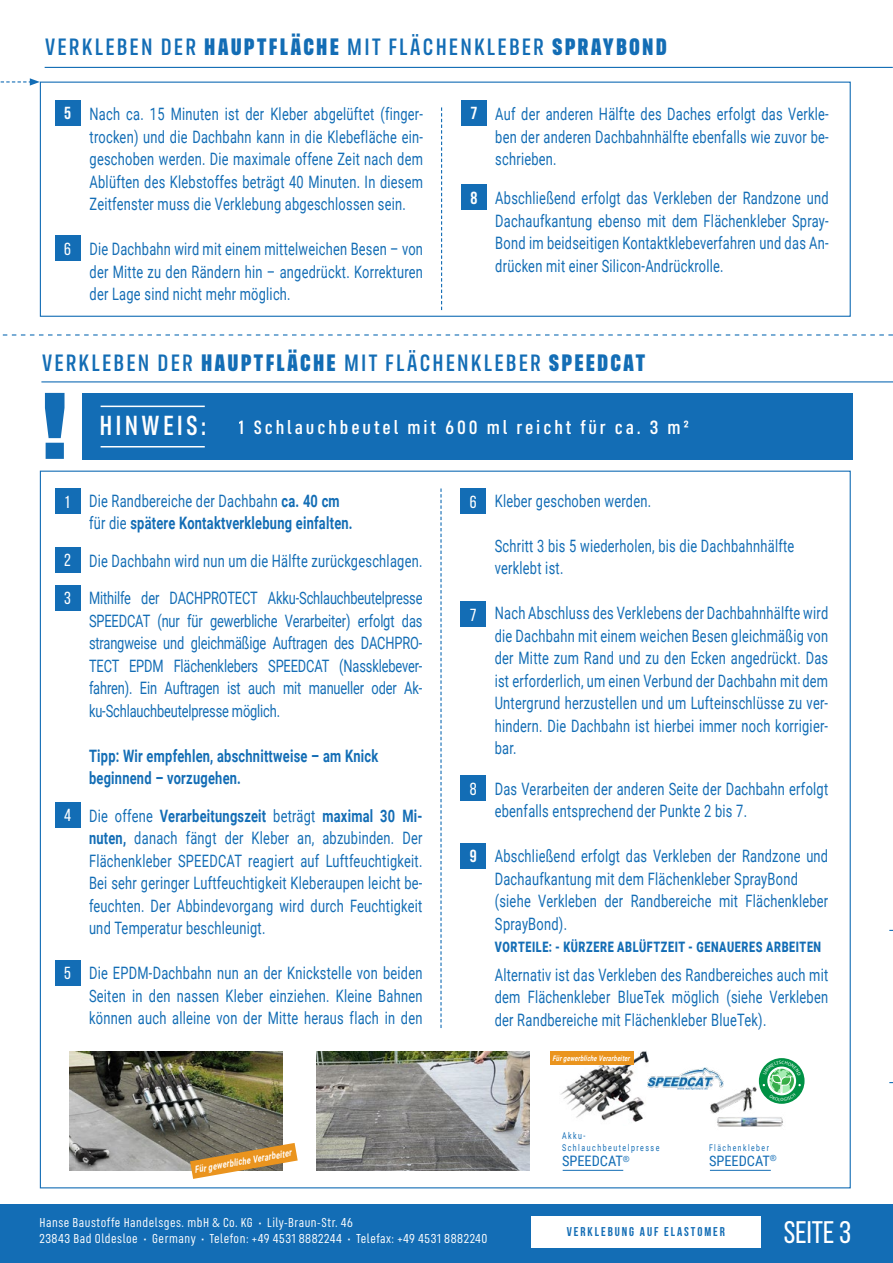
<style>
.page{position:relative;width:893px;height:1263px;background:#fff}
.page>*{position:absolute;margin:0;border:0;box-sizing:border-box;transform-origin:0 0}
.t1{font:900 92.1px "Arial";color:#136db5}
.t2{font:31.2px "Bebas Neue";color:#fff}
.t3{font:500 28.05px "FS Industrie Cd";letter-spacing:.11em;color:#fff}
.t4{font:500 24px "FS Industrie Cd";letter-spacing:.09em;color:#136db5}
.t5{font:500 19.5px "FS Industrie Cd";letter-spacing:.15em;color:#fff}
.t6{font:17.4px/37.7px "Bebas Neue";color:#fff}
.t7{font:17.4px "Bebas Neue";color:#fff}
.t8{font:17.1px/22.5px "Roboto";letter-spacing:.02em;color:#136db5;text-align:justify;scale:.75 1}
.t9{font:700 17.1px/22.5px "Roboto";letter-spacing:.02em;color:#136db5;scale:.75 1}
.t10{font:17.1px/37.5px "Roboto";letter-spacing:-.01em;color:#136db5;scale:.75 1}
.t11{font:900 14.4px "Roboto";letter-spacing:.055em;color:#136db5;scale:.75 1}
.t12{font:14.4px "Roboto Condensed";color:#136db5}
.t13{font:13.2px/15.9px "FS Industrie Cd";letter-spacing:.04em;color:#fff}
.t14{font:700 12.75px "Bebas Neue";letter-spacing:.15em;color:#136db5}
.t15{font:italic 700 9.75px "Roboto";color:#fff;scale:.75 1}
.t16{font:9.45px/11.9px "Roboto";letter-spacing:.21em;color:#136db5;scale:.75 1}
.t17{font:9.15px "Roboto";letter-spacing:.21em;color:#136db5;scale:.75 1}
.t18{font:italic 700 7.65px "Roboto";color:#fff;scale:.75 1}
.s1{font-weight:900}
.s2{font-weight:400}
.s3{font-weight:700}
.s4{font-family:"Lucida Console"}
</style>
<div class="page">
<div style="left:0;top:1205px;width:893px;height:58px;background:#136db5"></div>
<div style="left:531px;top:1216px;width:230px;height:32px;background:#fff"></div>
<svg style="left:0;top:78px;width:40px;height:8px"></svg>
<div style="left:55px;top:100px;width:25px;height:25px;background:#136db5"></div>
<div style="left:55px;top:236px;width:25px;height:25px;background:#136db5"></div>
<div style="left:461px;top:100px;width:26px;height:25px;background:#136db5"></div>
<div style="left:461px;top:185px;width:26px;height:25px;background:#136db5"></div>
<div style="left:40px;top:82px;width:811px;height:235px;border:1px solid #136db5"></div>
<hr style="left:41px;top:381px;width:852px;height:1px;background:#136db5">
<div style="left:83px;top:393px;width:770px;height:66px;background:#136db5"></div>
<hr style="left:101px;top:406px;width:104px;height:1px;background:#fff">
<hr style="left:101px;top:446px;width:104px;height:1px;background:#fff">
<svg style="left:440px;top:488px;width:2px;height:540px"></svg>
<svg style="left:441px;top:107px;width:1px;height:203px"></svg>
<div style="left:461px;top:601px;width:25px;height:26px;background:#136db5"></div>
<div style="left:461px;top:488px;width:25px;height:26px;background:#136db5"></div>
<div style="left:461px;top:775px;width:25px;height:26px;background:#136db5"></div>
<div style="left:461px;top:843px;width:25px;height:25px;background:#136db5"></div>
<div style="left:55px;top:488px;width:25px;height:26px;background:#136db5"></div>
<div style="left:55px;top:547px;width:25px;height:26px;background:#136db5"></div>
<div style="left:55px;top:585px;width:25px;height:25px;background:#136db5"></div>
<div style="left:55px;top:802px;width:25px;height:25px;background:#136db5"></div>
<div style="left:55px;top:960px;width:25px;height:25px;background:#136db5"></div>
<svg style="left:2px;top:334px;width:891px;height:2px"></svg>
<hr style="left:45px;top:67px;width:848px;height:1px;background:#136db5">
<img style="left:70px;top:1051px;width:213px;height:120px">
<img style="left:317px;top:1051px;width:213px;height:120px">
<svg style="left:190px;top:1143px;width:108px;height:36px"></svg>
<img style="left:717px;top:1117px;width:66px;height:10px">
<hr style="left:710px;top:1170px;width:61px;height:1px;background:#136db5">
<img style="left:710px;top:1085px;width:47px;height:29px">
<hr style="left:563px;top:1170px;width:60px;height:1px;background:#136db5">
<img style="left:560px;top:1051px;width:88px;height:67px">
<img style="left:600px;top:1096px;width:46px;height:26px">
<div style="left:550px;top:1051px;width:83px;height:14px;background:#ea941e"></div>
<img style="left:647px;top:1067px;width:76px;height:23px">
<svg style="left:758px;top:1058px;width:47px;height:46px"></svg>
<h3 class="t4" style="left:45px;top:33px;width:624px">VERKLEBEN DER <span class="s1">HAUPTFLÄCHE</span> MIT FLÄCHENKLEBER <span class="s1">SPRAYBOND</span></h3>
<p class="t7" style="left:64px;top:103px;width:8px">5</p>
<p class="t6" style="left:64px;top:230px;width:8px">6</p>
<p class="t8" style="left:90px;top:102px;width:446px">Nach ca. 15 Minuten ist der Kleber abgelüftet (finger&shy;trocken) und die Dachbahn kann in die Klebefläche ein&shy;geschoben werden. Die maximale offene Zeit nach dem Ablüften des Klebstoffes beträgt 40 Minuten. In diesem Zeitfenster muss die Verklebung abgeschlossen sein.</p>
<p class="t8" style="left:90px;top:237px;width:446px">Die Dachbahn wird mit einem mittelweichen Besen – von der Mitte zu den Rändern hin – angedrückt. Korrekturen der Lage sind nicht mehr möglich.</p>
<p class="t7" style="left:471px;top:103px;width:8px">7</p>
<p class="t7" style="left:471px;top:188px;width:8px">8</p>
<p class="t8" style="left:495px;top:102px;width:446px">Auf der anderen Hälfte des Daches erfolgt das Verkle&shy;ben der anderen Dachbahnhälfte ebenfalls wie zuvor be&shy;schrieben.</p>
<p class="t8" style="left:495px;top:186px;width:446px">Abschließend erfolgt das Verkleben der Randzone und Dachaufkantung ebenso mit dem Flächenkleber Spray-Bond im beidseitigen Kontaktklebeverfahren und das An&shy;drücken mit einer Silicon-Andrückrolle.</p>
<h3 class="t4" style="left:41px;top:349px;width:605px">VERKLEBEN DER <span class="s1">HAUPTFLÄCHE</span> MIT FLÄCHENKLEBER <span class="s1">SPEEDCAT</span></h3>
<h1 class="t1" style="left:39px;top:359px;width:32px">!</h1>
<p class="t6" style="left:64px;top:483px;width:7px">1</p>
<p class="t6" style="left:64px;top:541px;width:8px">2<br>3</p>
<p class="t6" style="left:64px;top:796px;width:8px">4</p>
<p class="t6" style="left:64px;top:954px;width:8px">5</p>
<h3 class="t3" style="left:99px;top:409px;width:109px">HINWEIS:</h3>
<p class="t5" style="left:239px;top:416px;width:452px">1 Schlauchbeutel mit 600 ml reicht für ca. 3 m²</p>
<p class="t9" style="left:89px;top:489px;width:353px"><span class="s2">Die Randbereiche der Dachbahn</span> ca. 40 cm <span class="s2">für die</span> spätere Kontaktverklebung einfalten.</p>
<p class="t10" style="left:89px;top:541px;width:446px">Die Dachbahn wird nun um die Hälfte zurückgeschlagen.<br>Mithilfe der DACHPROTECT Akku-Schlauchbeutelpresse</p>
<p class="t8" style="left:89px;top:609px;width:446px">SPEEDCAT (nur für gewerbliche Verarbeiter) erfolgt das strangweise und gleichmäßige Auftragen des DACHPRO-TECT EPDM Flächenklebers SPEEDCAT (Nassklebever&shy;fahren). Ein Auftragen ist auch mit manueller oder Ak&shy;ku-Schlauchbeutelpresse möglich.</p>
<p class="t9" style="left:89px;top:744px;width:387px">Tipp: Wir empfehlen, abschnittweise – am Knick beginnend – vorzugehen.</p>
<p class="t8" style="left:89px;top:804px;width:446px">Die offene <span class="s3">Verarbeitungszeit</span> beträgt <span class="s3">maximal 30 Mi&shy;nuten,</span> danach fängt der Kleber an, abzubinden. Der Flächenkleber SPEEDCAT reagiert auf Luftfeuchtigkeit.<br>Bei sehr geringer Luftfeuchtigkeit Kleberaupen leicht be&shy;feuchten. Der Abbindevorgang wird durch Feuchtigkeit und Temperatur beschleunigt.</p>
<p class="t8" style="left:89px;top:961px;width:446px">Die EPDM-Dachbahn nun an der Knickstelle von beiden Seiten in den nassen Kleber einziehen. Kleine Bahnen können auch alleine von der Mitte heraus flach in den</p>
<p class="t6" style="left:470px;top:483px;width:8px">6</p>
<p class="t6" style="left:470px;top:596px;width:8px">7</p>
<p class="t6" style="left:470px;top:769px;width:8px">8</p>
<p class="t7" style="left:470px;top:846px;width:8px">9</p>
<p class="t8" style="left:495px;top:489px;width:210px">Kleber geschoben werden.</p>
<p class="t8" style="left:495px;top:534px;width:401px">Schritt 3 bis 5 wiederholen, bis die Dachbahnhälfte verklebt ist.</p>
<p class="t8" style="left:495px;top:601px;width:446px">Nach Abschluss des Verklebens der Dachbahnhälfte wird die Dachbahn mit einem weichen Besen gleichmäßig von der Mitte zum Rand und zu den Ecken angedrückt. Das ist erforderlich, um einen Verbund der Dachbahn mit dem Untergrund herzustellen und um Lufteinschlüsse zu ver&shy;hindern. Die Dachbahn ist hierbei immer noch korrigier&shy;bar.</p>
<p class="t8" style="left:495px;top:777px;width:446px">Das Verarbeiten der anderen Seite der Dachbahn erfolgt ebenfalls entsprechend der Punkte 2 bis 7.</p>
<p class="t8" style="left:495px;top:844px;width:446px;text-align:left">Abschließend erfolgt das Verkleben der Randzone und Dachaufkantung mit dem Flächenkleber SprayBond (siehe Verkleben der Randbereiche mit Flächenkleber SprayBond).</p>
<p class="t11" style="left:495px;top:937px;width:437px">VORTEILE: - KÜRZERE ABLÜFTZEIT - GENAUERES ARBEITEN</p>
<p class="t8" style="left:495px;top:963px;width:446px">Alternativ ist das Verkleben des Randbereiches auch mit dem Flächenkleber BlueTek möglich (siehe Verkleben der Randbereiche mit Flächenkleber BlueTek).</p>
<p class="t18" style="left:553px;top:1053px;width:107px">FürgewerblicheVerarbeiter</p>
<p class="t15" style="left:193px;top:1163px;width:132px;rotate:-10deg">Für gewerbliche Verarbeiter</p>
<p class="t16" style="left:562px;top:1130px;width:131px">Akku-<br>Schlauchbeutelpresse</p>
<p class="t12" style="left:562px;top:1151px;width:69px">SPEEDCAT<sup>®</sup></p>
<p class="t17" style="left:709px;top:1141px;width:81px">Flächenkleber</p>
<p class="t12" style="left:709px;top:1151px;width:69px">SPEEDCAT<sup>®</sup></p>
<p class="t13" style="left:39px;top:1214px;width:450px">Hanse Baustoffe Handelsges. mbH &amp; Co. KG <span class="s4">·</span> Lily-Braun-Str. 46<br>23843 Bad Oldesloe <span class="s4">·</span> Germany <span class="s4">·</span> Telefon: +49 4531 8882244 <span class="s4">·</span> Telefax: +49 4531 8882240</p>
<p class="t14" style="left:567px;top:1225px;width:160px">VERKLEBUNG AUF ELASTOMER</p>
<h2 class="t2" style="left:784px;top:1215px;width:69px">SEITE 3</h2>
</div>
